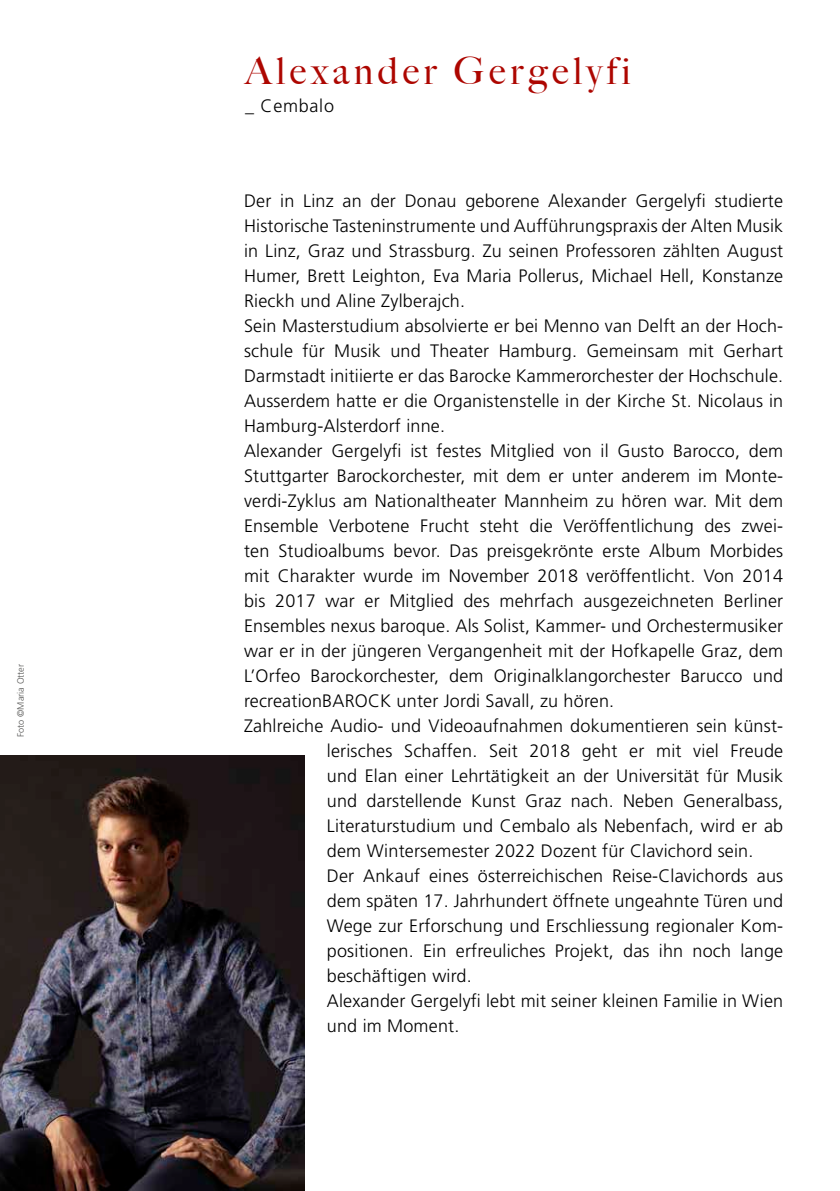
<style>
.page{position:relative;width:840px;height:1191px;background:#fff}
.page>*{position:absolute;margin:0;border:0;box-sizing:border-box;transform-origin:0 0}
.t1{font:500 37.4px "Big Caslon";letter-spacing:.12em;color:#ad0600}
.t2{font:300 18px "Frutiger LT Std";letter-spacing:.01em;color:#000}
.t3{font:300 18px "Frutiger LT Std";letter-spacing:.04em;color:#000}
.t4{font:300 9.2px "Frutiger LT Std";color:#555554}
</style>
<div class="page">
<img style="left:0;top:755px;width:304px;height:436px">
<p class="t4" style="left:16px;top:737px;width:74px;rotate:-90deg">Foto ©Maria Otter</p>
<h1 class="t1" style="left:245px;top:40px;width:387px">Alexander Gergelyfi</h1>
<p class="t3" style="left:245px;top:96px;width:90px">_ Cembalo</p>
<p class="t2" style="left:244px;top:190px;width:540px">Der in Linz an der Donau geborene Alexander Gergelyfi studierte</p>
<p class="t2" style="left:244px;top:215px;width:540px">Historische Tasteninstrumente und Aufführungspraxis der Alten Musik</p>
<p class="t2" style="left:244px;top:240px;width:540px">in Linz, Graz und Strassburg. Zu seinen Professoren zählten August</p>
<p class="t2" style="left:244px;top:265px;width:540px">Humer, Brett Leighton, Eva Maria Pollerus, Michael Hell, Konstanze</p>
<p class="t2" style="left:244px;top:290px;width:222px">Rieckh und Aline Zylberajch.</p>
<p class="t2" style="left:244px;top:315px;width:540px">Sein Masterstudium absolvierte er bei Menno van Delft an der Hoch-</p>
<p class="t2" style="left:244px;top:340px;width:540px">schule für Musik und Theater Hamburg. Gemeinsam mit Gerhart</p>
<p class="t2" style="left:244px;top:365px;width:540px">Darmstadt initiierte er das Barocke Kammerorchester der Hochschule.</p>
<p class="t2" style="left:244px;top:390px;width:540px">Ausserdem hatte er die Organistenstelle in der Kirche St. Nicolaus in</p>
<p class="t2" style="left:244px;top:415px;width:202px">Hamburg-Alsterdorf inne.</p>
<p class="t2" style="left:244px;top:440px;width:540px">Alexander Gergelyfi ist festes Mitglied von il Gusto Barocco, dem</p>
<p class="t2" style="left:244px;top:465px;width:540px">Stuttgarter Barockorchester, mit dem er unter anderem im Monte-</p>
<p class="t2" style="left:244px;top:490px;width:540px">verdi-Zyklus am Nationaltheater Mannheim zu hören war. Mit dem</p>
<p class="t2" style="left:244px;top:515px;width:540px">Ensemble Verbotene Frucht steht die Veröffentlichung des zwei-</p>
<p class="t2" style="left:244px;top:540px;width:540px">ten Studioalbums bevor. Das preisgekrönte erste Album Morbides</p>
<p class="t2" style="left:244px;top:565px;width:540px">mit Charakter wurde im November 2018 veröffentlicht. Von 2014</p>
<p class="t2" style="left:244px;top:590px;width:540px">bis 2017 war er Mitglied des mehrfach ausgezeichneten Berliner</p>
<p class="t2" style="left:244px;top:615px;width:540px">Ensembles nexus baroque. Als Solist, Kammer- und Orchestermusiker</p>
<p class="t2" style="left:244px;top:640px;width:540px">war er in der jüngeren Vergangenheit mit der Hofkapelle Graz, dem</p>
<p class="t2" style="left:244px;top:665px;width:540px">L’Orfeo Barockorchester, dem Originalklangorchester Barucco und</p>
<p class="t2" style="left:244px;top:690px;width:371px">recreationBAROCK unter Jordi Savall, zu hören.</p>
<p class="t2" style="left:244px;top:715px;width:540px">Zahlreiche Audio- und Videoaufnahmen dokumentieren sein künst-</p>
<p class="t2" style="left:327px;top:740px;width:457px">lerisches Schaffen. Seit 2018 geht er mit viel Freude</p>
<p class="t2" style="left:327px;top:765px;width:457px">und Elan einer Lehrtätigkeit an der Universität für Musik</p>
<p class="t2" style="left:327px;top:790px;width:457px">und darstellende Kunst Graz nach. Neben Generalbass,</p>
<p class="t2" style="left:327px;top:815px;width:457px">Literaturstudium und Cembalo als Nebenfach, wird er ab</p>
<p class="t2" style="left:327px;top:840px;width:428px">dem Wintersemester 2022 Dozent für Clavichord sein.</p>
<p class="t2" style="left:327px;top:865px;width:457px">Der Ankauf eines österreichischen Reise-Clavichords aus</p>
<p class="t2" style="left:327px;top:890px;width:457px">dem späten 17. Jahrhundert öffnete ungeahnte Türen und</p>
<p class="t2" style="left:327px;top:915px;width:457px">Wege zur Erforschung und Erschliessung regionaler Kom-</p>
<p class="t2" style="left:327px;top:940px;width:457px">positionen. Ein erfreuliches Projekt, das ihn noch lange</p>
<p class="t2" style="left:327px;top:965px;width:146px">beschäftigen wird.</p>
<p class="t2" style="left:327px;top:990px;width:457px">Alexander Gergelyfi lebt mit seiner kleinen Familie in Wien</p>
<p class="t2" style="left:327px;top:1015px;width:134px">und im Moment.</p>
</div>
